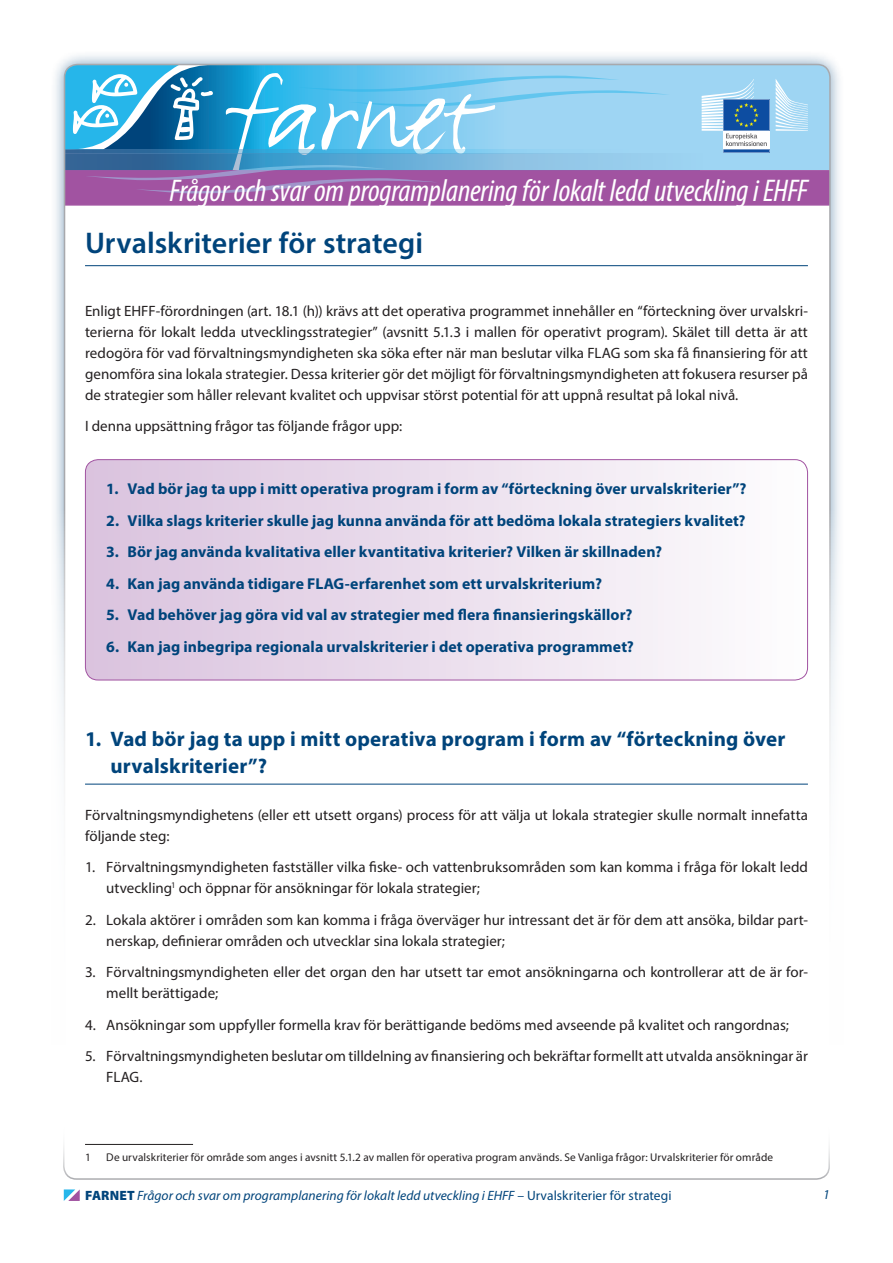
<style>
.page{position:relative;width:893px;height:1263px;background:#fff}
.page>*{position:absolute;margin:0;border:0;box-sizing:border-box;transform-origin:0 0}
.t1{font:italic condensed 31.5px "Myriad Pro";letter-spacing:-.01em;color:#fff}
.t2{font:600 30px "Myriad Pro";color:#00447b}
.t3{font:700 21px/27px "Myriad Pro";letter-spacing:.01em;color:#00447b}
.t4{font:700 15.75px "Myriad Pro";letter-spacing:.005em;color:#00447b}
.t5{font:15px/21px "Myriad Pro";color:#231f20}
.t6{font:italic 13.5px "Myriad Pro";letter-spacing:.005em;color:#00447b}
.t7{font:11.25px "Myriad Pro";letter-spacing:.01em;color:#231f20}
.s1{font-weight:900;font-style:normal}
.s2{font-style:normal}
</style>
<div class="page">
<div style="left:49px;top:49px;width:796px;height:1166px;background:#00447b;opacity:.5"></div>
<div style="left:65px;top:65px;width:765px;height:1135px;background:#fff;border-radius:13px"></div>
<div style="left:670px;top:65px;width:160px;height:105px;background:#9ed5f3"></div>
<div style="left:65px;top:154px;width:638px;height:17px;background:#9cd3f1"></div>
<hr style="left:65px;top:150px;width:638px;height:4px;background:#9ed5f3">
<div style="left:65px;top:170px;width:765px;height:36px;background:#a153a1;border:2px solid #a153a1"></div>
<div style="left:0;top:510px;width:893px;height:753px;background:#fff"></div>
<svg style="left:65px;top:65px;width:605px;height:132px"></svg>
<svg style="left:63px;top:1143px;width:767px;height:37px"></svg>
<svg style="left:64px;top:1189px;width:16px;height:12px"></svg>
<svg style="left:85px;top:460px;width:722px;height:220px"></svg>
<div style="left:85px;top:459px;width:723px;height:221px;border:1px solid #a153a1;border-radius:13px"></div>
<hr style="left:85px;top:265px;width:723px;height:1px;background:#00447b">
<hr style="left:85px;top:784px;width:723px;height:1px;background:#00447b">
<hr style="left:85px;top:1144px;width:108px;height:1px;background:#231f20">
<svg style="left:776px;top:79px;width:32px;height:52px;background:#b8e0f6"></svg>
<svg style="left:702px;top:79px;width:67px;height:74px"></svg>
<h1 class="t1" style="left:169px;top:171px;width:640px">Frågor och svar om programplanering för lokalt ledd utveckling i EHFF</h1>
<h2 class="t2" style="left:85px;top:223px;width:339px">Urvalskriterier för strategi</h2>
<p class="t5" style="left:85px;top:300px;width:724px;text-align:justify">Enligt EHFF-förordningen (art. 18.1 (h)) krävs att det operativa programmet innehåller en “förteckning över urvalskri&shy;terierna för lokalt ledda utvecklingsstrategier” (avsnitt 5.1.3 i mallen för operativt program). Skälet till detta är att redogöra för vad förvaltningsmyndigheten ska söka efter när man beslutar vilka FLAG som ska få finansiering för att genomföra sina lokala strategier. Dessa kriterier gör det möjligt för förvaltningsmyndigheten att fokusera resurser på de strategier som håller relevant kvalitet och uppvisar störst potential för att uppnå resultat på lokal nivå.</p>
<p class="t5" style="left:85px;top:415px;width:319px">I denna uppsättning frågor tas följande frågor upp:</p>
<p class="t4" style="left:106px;top:478px;width:642px">1. Vad bör jag ta upp i mitt operativa program i form av “förteckning över urvalskriterier”?</p>
<p class="t4" style="left:106px;top:510px;width:641px">2. Vilka slags kriterier skulle jag kunna använda för att bedöma lokala strategiers kvalitet?</p>
<p class="t4" style="left:106px;top:541px;width:557px">3. Bör jag använda kvalitativa eller kvantitativa kriterier? Vilken är skillnaden?</p>
<p class="t4" style="left:106px;top:573px;width:497px">4. Kan jag använda tidigare FLAG-erfarenhet som ett urvalskriterium?</p>
<p class="t4" style="left:106px;top:604px;width:528px">5. Vad behöver jag göra vid val av strategier med flera finansieringskällor?</p>
<p class="t4" style="left:106px;top:636px;width:529px">6. Kan jag inbegripa regionala urvalskriterier i det operativa programmet?</p>
<h3 class="t3" style="left:111px;top:725px;width:676px;text-indent:-26px">1. Vad bör jag ta upp i mitt operativa program i form av “förteckning över urvalskriterier”?</h3>
<p class="t5" style="left:85px;top:804px;width:724px">Förvaltningsmyndighetens (eller ett utsett organs) process för att välja ut lokala strategier skulle normalt innefatta följande steg:</p>
<p class="t5" style="left:106px;top:856px;width:703px;text-indent:-21px">1. Förvaltningsmyndigheten fastställer vilka fiske- och vattenbruksområden som kan komma i fråga för lokalt ledd utveckling<sup>1</sup> och öppnar för ansökningar för lokala strategier;</p>
<p class="t5" style="left:106px;top:909px;width:703px;text-indent:-21px">2. Lokala aktörer i områden som kan komma i fråga överväger hur intressant det är för dem att ansöka, bildar part&shy;nerskap, definierar områden och utvecklar sina lokala strategier;</p>
<p class="t5" style="left:106px;top:961px;width:703px;text-indent:-21px">3. Förvaltningsmyndigheten eller det organ den har utsett tar emot ansökningarna och kontrollerar att de är for&shy;mellt berättigade;</p>
<p class="t5" style="left:85px;top:1014px;width:705px">4. Ansökningar som uppfyller formella krav för berättigande bedöms med avseende på kvalitet och rangordnas;</p>
<p class="t5" style="left:106px;top:1045px;width:703px;text-indent:-21px">5. Förvaltningsmyndigheten beslutar om tilldelning av finansiering och bekräftar formellt att utvalda ansökningar är<br>FLAG.</p>
<p class="t7" style="left:85px;top:1150px;width:7px">1</p>
<p class="t7" style="left:106px;top:1150px;width:668px">De urvalskriterier för område som anges i avsnitt 5.1.2 av mallen för operativa program används. Se Vanliga frågor: Urvalskriterier för område</p>
<p class="t6" style="left:85px;top:1187px;width:588px"><span class="s1">FARNET</span> Frågor och svar om programplanering för lokalt ledd utveckling i EHFF <span class="s2">– Urvalskriterier för strategi</span></p>
<p class="t6" style="left:823px;top:1186px;width:8px">1</p>
</div>
